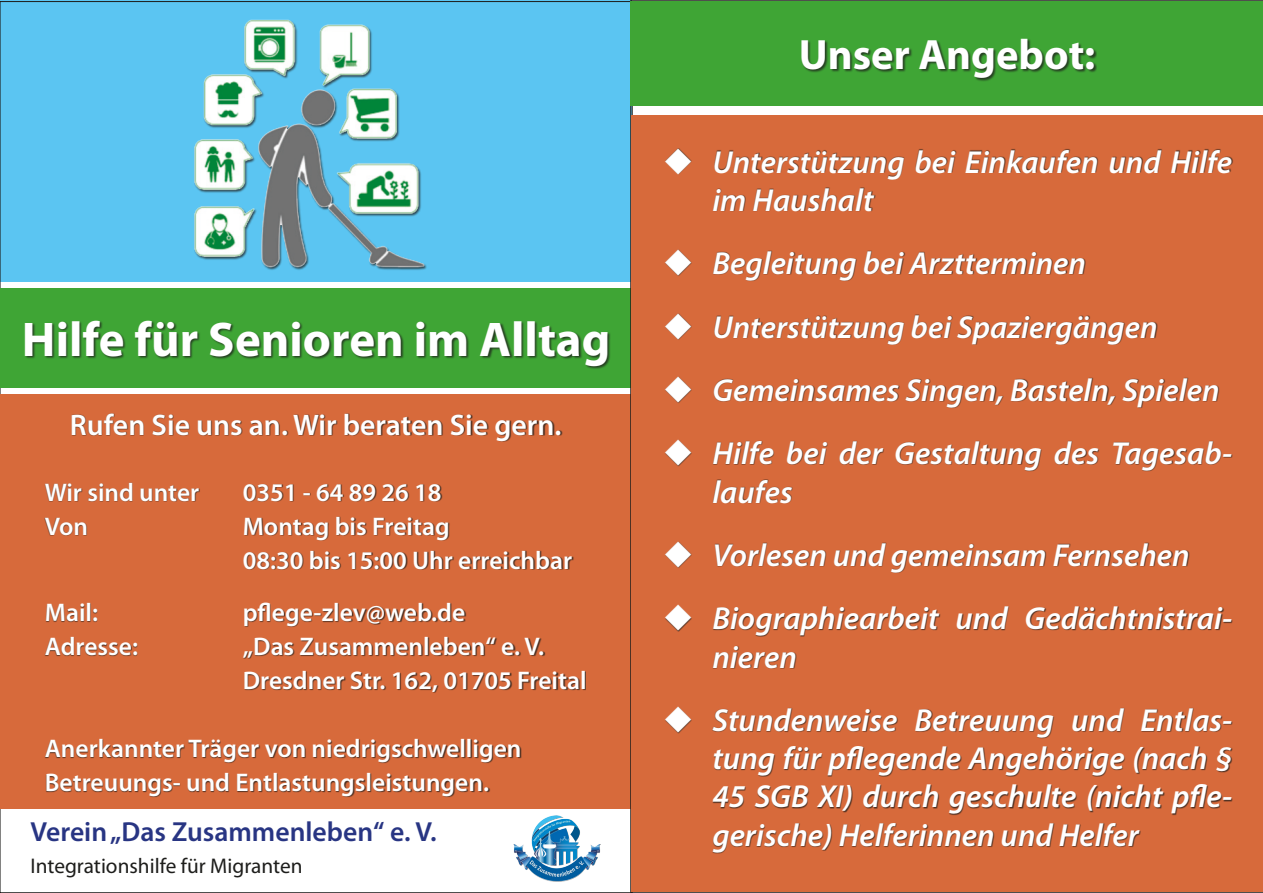
<style>
.page{position:relative;width:1263px;height:893px;background:#fff}
.page>*{position:absolute;margin:0;border:0;box-sizing:border-box;transform-origin:0 0}
.t1{font:700 48.9px "Myriad Pro";color:#fff}
.t2{font:700 42.6px "Myriad Pro";color:#fff}
.t3{font:italic 600 31.95px/38.2px "Myriad Pro";color:#fff}
.t4{font:600 29.85px "Myriad Pro";color:#fff}
.t5{font:600 27.6px "Myriad Pro";color:#283583}
.t6{font:600 25.5px/34px "Myriad Pro";color:#fff}
.t7{font:21.3px "Myriad Pro";color:#1d1d1b}
</style>
<div class="page">
<div style="left:0;top:0;width:631px;height:281px;background:#5bc5f2"></div>
<img style="left:194px;top:19px;width:233px;height:251px">
<div style="left:0;top:288px;width:631px;height:100px;background:#3fa535"></div>
<div style="left:25px;top:320px;width:586px;height:49px;background:#1d1d1b;opacity:.75"></div>
<div style="left:0;top:394px;width:631px;height:415px;background:#d76a3b"></div>
<div style="left:45px;top:413px;width:541px;height:384px;background:#1d1d1b;opacity:.75"></div>
<img style="left:513px;top:815px;width:88px;height:66px">
<div style="left:632px;top:115px;width:631px;height:777px;background:#d76a3b"></div>
<div style="left:630px;top:1px;width:633px;height:104px;background:#3fa535"></div>
<div style="left:801px;top:39px;width:296px;height:43px;background:#1d1d1b;opacity:.75"></div>
<div style="left:665px;top:148px;width:568px;height:706px;background:#1d1d1b;opacity:.75"></div>
<svg style="left:665px;top:148px;width:26px;height:26px"></svg>
<svg style="left:665px;top:249px;width:26px;height:27px"></svg>
<svg style="left:665px;top:313px;width:26px;height:26px"></svg>
<svg style="left:665px;top:376px;width:26px;height:26px"></svg>
<svg style="left:665px;top:439px;width:26px;height:27px"></svg>
<svg style="left:665px;top:541px;width:26px;height:26px"></svg>
<svg style="left:665px;top:604px;width:26px;height:27px"></svg>
<svg style="left:665px;top:706px;width:26px;height:26px"></svg>
<p class="t1" style="left:22px;top:308px;width:590px">Hilfe für Senioren im Alltag</p>
<p class="t4" style="left:70px;top:406px;width:493px">Rufen Sie uns an. Wir beraten Sie gern.</p>
<p class="t6" style="left:45px;top:474px;width:156px">Wir sind unter</p>
<p class="t6" style="left:243px;top:474px;width:200px">0351 - 64 89 26 18</p>
<p class="t6" style="left:45px;top:509px;width:45px">Von</p>
<p class="t6" style="left:243px;top:509px;width:209px">Montag bis Freitag</p>
<p class="t6" style="left:243px;top:543px;width:331px">08:30 bis 15:00 Uhr erreichbar</p>
<p class="t6" style="left:45px;top:595px;width:55px">Mail:</p>
<p class="t6" style="left:243px;top:595px;width:224px">pflege-zlev@web.de</p>
<p class="t6" style="left:45px;top:629px;width:95px">Adresse:</p>
<p class="t6" style="left:243px;top:629px;width:303px">„Das Zusammenleben“ e. V.</p>
<p class="t6" style="left:243px;top:663px;width:345px">Dresdner Str. 162, 01705 Freital</p>
<p class="t6" style="left:45px;top:731px;width:478px">Anerkannter Träger von niedrigschwelligen<br>Betreuungs- und Entlastungsleistungen.</p>
<p class="t5" style="left:31px;top:814px;width:408px">Verein „Das Zusammenleben“ e. V.</p>
<p class="t7" style="left:31px;top:853px;width:274px">Integrationshilfe für Migranten</p>
<p class="t2" style="left:799px;top:27px;width:298px">Unser Angebot:</p>
<p class="t3" style="left:712px;top:142px;width:521px">Unterstützung bei Einkaufen und Hilfe im Haushalt</p>
<p class="t3" style="left:712px;top:244px;width:375px">Begleitung bei Arztterminen</p>
<p class="t3" style="left:712px;top:307px;width:447px">Unterstützung bei Spaziergängen</p>
<p class="t3" style="left:712px;top:370px;width:509px">Gemeinsames Singen, Basteln, Spielen</p>
<p class="t3" style="left:712px;top:434px;width:521px">Hilfe bei der Gestaltung des Tagesab&shy;laufes</p>
<p class="t3" style="left:712px;top:535px;width:479px">Vorlesen und gemeinsam Fernsehen</p>
<p class="t3" style="left:712px;top:598px;width:521px">Biographiearbeit und Gedächtnistrai&shy;nieren</p>
<p class="t3" style="left:712px;top:700px;width:521px;text-align:justify">Stundenweise Betreuung und Entlas&shy;tung für pflegende Angehörige (nach § 45 SGB XI) durch geschulte (nicht pfle&shy;gerische) Helferinnen und Helfer</p>
</div>
